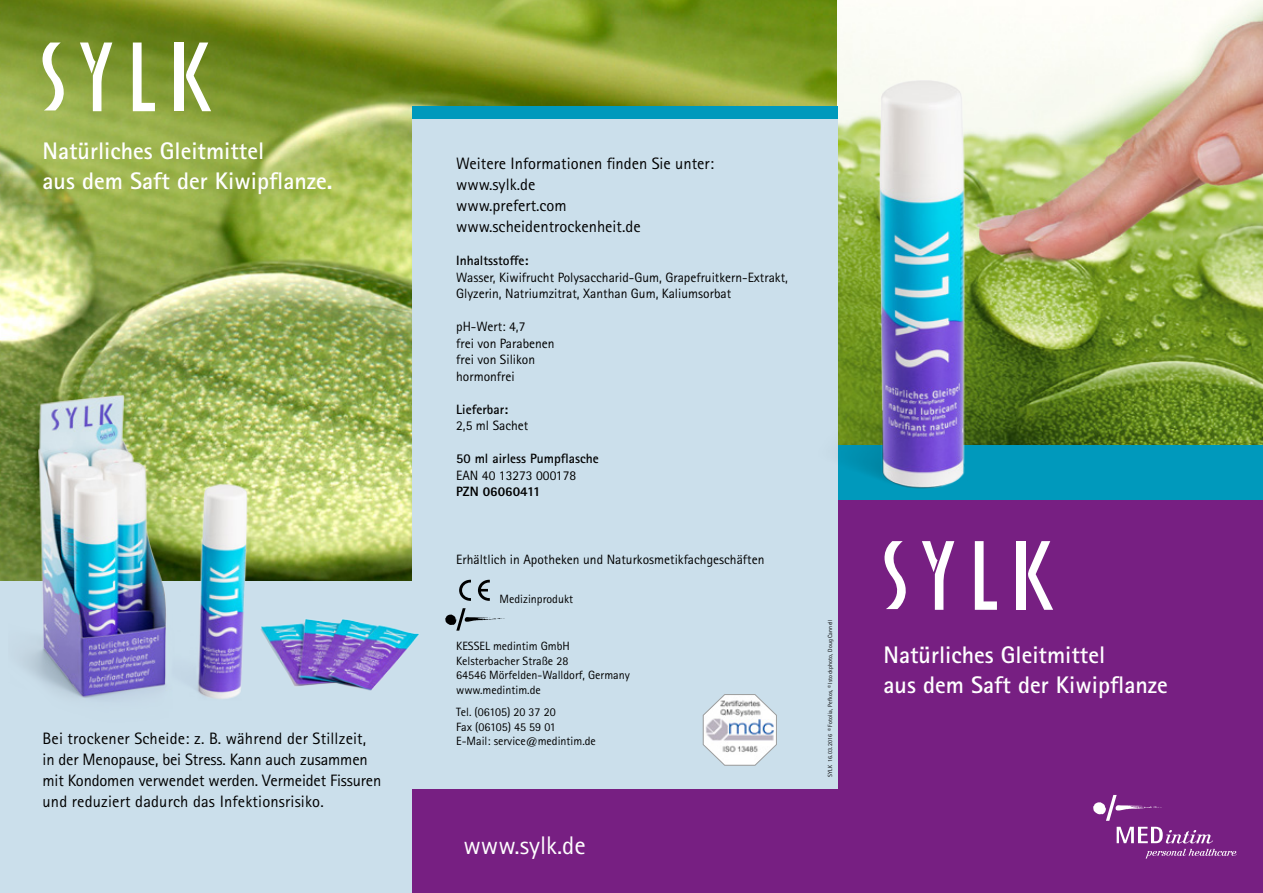
<style>
.page{position:relative;width:1263px;height:893px;background:#fff}
.page>*{position:absolute;margin:0;border:0;box-sizing:border-box;transform-origin:0 0}
.t1{font:25.5px "Rotis Sans Serif Pro";color:#fff}
.t2{font:700 24px/30px "Rotis Sans Serif Pro";color:#fff}
.t3{font:16.5px/21px "Rotis Sans Serif Pro";color:#000}
.t4{font:13.5px/16.5px "Rotis Sans Serif Pro";color:#000}
.t5{font:700 13.5px "Rotis Sans Serif Pro";color:#000}
.t6{font:800 13.5px "Rotis Sans Serif Pro";color:#000}
.t7{font:12px/14.4px "Rotis Sans Serif Pro";color:#000}
.t8{font:6px "Rotis Sans Serif Pro";letter-spacing:.02em;color:#000}
</style>
<div class="page">
<img style="left:0;top:0;width:739px;height:581px">
<div style="left:0;top:581px;width:421px;height:312px;background:#cbdfeb"></div>
<svg style="left:33px;top:43px;width:38px;height:67px"></svg>
<svg style="left:80px;top:43px;width:32px;height:68px"></svg>
<svg style="left:133px;top:43px;width:22px;height:68px"></svg>
<div style="left:175px;top:43px;width:9px;height:68px;background:#fff"></div>
<svg style="left:184px;top:43px;width:27px;height:68px"></svg>
<img style="left:1061px;top:0;width:202px;height:445px">
<div style="left:838px;top:445px;width:425px;height:448px;background:#771f82"></div>
<div style="left:838px;top:446px;width:425px;height:54px;background:#0099bc"></div>
<div style="left:412px;top:115px;width:426px;height:776px;background:#cbdfeb"></div>
<div style="left:412px;top:789px;width:430px;height:104px;background:#771f82"></div>
<div style="left:412px;top:106px;width:426px;height:13px;background:#0099bc"></div>
<svg style="left:1146px;top:849px;width:91px;height:10px"></svg>
<svg style="left:1093px;top:795px;width:69px;height:26px"></svg>
<svg style="left:1117px;top:827px;width:96px;height:16px"></svg>
<img style="left:739px;top:0;width:322px;height:575px">
<img style="left:283px;top:619px;width:136px;height:72px">
<img style="left:9px;top:372px;width:274px;height:328px">
<svg style="left:875px;top:541px;width:38px;height:68px"></svg>
<svg style="left:922px;top:541px;width:32px;height:69px"></svg>
<svg style="left:975px;top:541px;width:22px;height:69px"></svg>
<div style="left:1017px;top:541px;width:9px;height:69px;background:#fff"></div>
<svg style="left:1026px;top:541px;width:27px;height:69px"></svg>
<svg style="left:478px;top:580px;width:12px;height:21px"></svg>
<svg style="left:459px;top:580px;width:12px;height:21px"></svg>
<svg style="left:703px;top:694px;width:74px;height:72px"></svg>
<svg style="left:445px;top:608px;width:60px;height:23px"></svg>
<h2 class="t2" style="left:43px;top:136px;width:292px">Natürliches Gleitmittel<br>aus dem Saft der Kiwipflanze.</h2>
<p class="t3" style="left:43px;top:728px;width:340px">Bei trockener Scheide: z. B. während der Stillzeit, in der Menopause, bei Stress. Kann auch zusammen mit Kondomen verwendet werden. Vermeidet Fissuren und reduziert dadurch das Infektionsrisiko.</p>
<p class="t3" style="left:456px;top:153px;width:259px">Weitere Informationen finden Sie unter: www.sylk.de<br>www.prefert.com www.scheidentrockenheit.de</p>
<p class="t5" style="left:456px;top:252px;width:74px">Inhaltsstoffe:</p>
<p class="t4" style="left:456px;top:269px;width:333px">Wasser, Kiwifrucht Polysaccharid-Gum, Grapefruitkern-Extrakt,<br>Glyzerin, Natriumzitrat, Xanthan Gum, Kaliumsorbat</p>
<p class="t4" style="left:456px;top:319px;width:100px">pH-Wert: 4,7<br>frei von Parabenen frei von Silikon hormonfrei</p>
<p class="t5" style="left:456px;top:401px;width:53px">Lieferbar:</p>
<p class="t4" style="left:456px;top:418px;width:74px">2,5 ml Sachet</p>
<p class="t5" style="left:456px;top:450px;width:144px">50 ml airless Pumpflasche</p>
<p class="t4" style="left:456px;top:467px;width:122px">EAN 40 13273 000178</p>
<p class="t6" style="left:456px;top:483px;width:86px">PZN 06060411</p>
<p class="t4" style="left:456px;top:551px;width:310px">Erhältlich in Apotheken und Naturkosmetikfachgeschäften</p>
<p class="t7" style="left:500px;top:592px;width:75px">Medizinprodukt</p>
<p class="t7" style="left:456px;top:639px;width:175px">KESSEL medintim GmbH<br>Kelsterbacher Straße 28<br>64546 Mörfelden-Walldorf, Germany www.medintim.de</p>
<p class="t7" style="left:456px;top:705px;width:141px">Tel. (06105) 20 37 20<br>Fax (06105) 45 59 01<br>E-Mail: service@medintim.de</p>
<h1 class="t1" style="left:463px;top:830px;width:124px">www.sylk.de</h1>
<p class="t8" style="left:827px;top:777px;width:159px;rotate:-90deg">SYLK 16.03.2016 © Fotolia, Pefkos, © Istockphoto, Doug Cannell</p>
<h2 class="t2" style="left:883px;top:640px;width:286px">Natürliches Gleitmittel<br>aus dem Saft der Kiwipflanze</h2>
</div>
